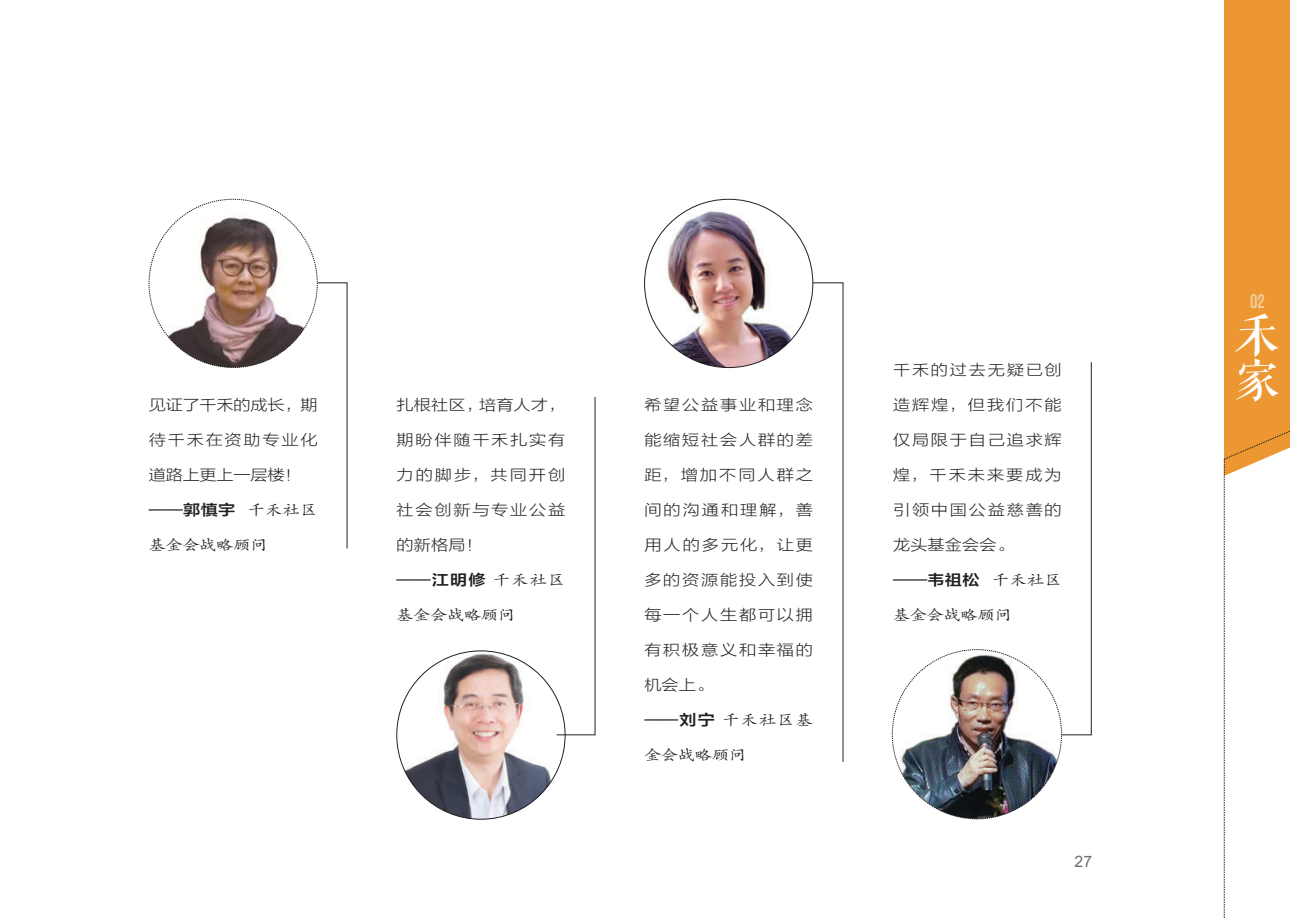
<style>
.page{position:relative;width:1290px;height:918px;background:#fff}
.page>*{position:absolute;margin:0;border:0;box-sizing:border-box;transform-origin:0 0}
.t1{font:44.98px/44.8px "FZQKBYSJW NFDS GB1 0";color:#fff}
.t2{font:16.28px "Marquee Moon";color:#fff}
.t3{font:15.75px "Arial";color:#6c6d70}
.t4{font:14.88px "FZLTXHK NFDS GBK1 0";letter-spacing:.105em;color:#231f20;scale:1.15 1}
.t5{font:14.88px "FZKTJW GB1 0";letter-spacing:-.01em;color:#231f20;scale:1.15 1}
.t6{font:14.88px "FZLTZCHK GBK1 0";letter-spacing:.02em;color:#231f20;scale:1.15 1}
.t7{font:14.88px "FZLTXHK NFDS GBK1 0";letter-spacing:-.01em;color:#231f20;scale:1.15 1}
.t8{font:14.88px "FZLTXHK NFDS GBK1 0";letter-spacing:.01em;color:#231f20;scale:1.15 1}
.s1{font-family:"FZKTJW GB1 0"}
.s2{font-family:"FZLTZCHK GBK1 0"}
</style>
<div class="page">
<svg style="left:1223px;top:0;width:67px;height:918px"></svg>
<hr style="left:1091px;top:362px;width:1px;height:373px;background:#231f20">
<hr style="left:1034px;top:734px;width:57px;height:1px;background:#231f20">
<hr style="left:595px;top:397px;width:1px;height:338px;background:#231f20">
<hr style="left:538px;top:734px;width:57px;height:1px;background:#231f20">
<hr style="left:290px;top:282px;width:57px;height:1px;background:#231f20">
<hr style="left:347px;top:283px;width:1px;height:265px;background:#231f20">
<hr style="left:786px;top:282px;width:57px;height:1px;background:#231f20">
<hr style="left:843px;top:283px;width:1px;height:479px;background:#231f20">
<img style="left:892px;top:649px;width:170px;height:170px">
<img style="left:397px;top:651px;width:160px;height:168px">
<img style="left:644px;top:199px;width:169px;height:168px;border-radius:84px">
<svg style="left:149px;top:199px;width:169px;height:169px"></svg>
<p class="t7" style="left:149px;top:396px;width:148px">见证了千禾的成长，期</p>
<p class="t4" style="left:149px;top:431px;width:148px">待千禾在资助专业化</p>
<p class="t7" style="left:149px;top:466px;width:134px">道路上更上一层楼！</p>
<p class="t6" style="left:149px;top:501px;width:148px">——郭慎宇 <span class="s1">千禾社区</span></p>
<p class="t5" style="left:149px;top:537px;width:105px">基金会战略顾问</p>
<p class="t8" style="left:397px;top:397px;width:148px">扎根社区，培育人才，</p>
<p class="t4" style="left:397px;top:432px;width:148px">期盼伴随千禾扎实有</p>
<p class="t4" style="left:397px;top:467px;width:148px">力的脚步，共同开创</p>
<p class="t4" style="left:397px;top:502px;width:148px">社会创新与专业公益</p>
<p class="t4" style="left:397px;top:537px;width:76px">的新格局！</p>
<p class="t6" style="left:397px;top:572px;width:148px">——江明修 <span class="s1">千禾社区</span></p>
<p class="t5" style="left:397px;top:607px;width:105px">基金会战略顾问</p>
<p class="t4" style="left:644px;top:396px;width:148px">希望公益事业和理念</p>
<p class="t4" style="left:644px;top:431px;width:148px">能缩短社会人群的差</p>
<p class="t4" style="left:644px;top:466px;width:148px">距，增加不同人群之</p>
<p class="t4" style="left:644px;top:501px;width:148px">间的沟通和理解，善</p>
<p class="t4" style="left:644px;top:536px;width:148px">用人的多元化，让更</p>
<p class="t4" style="left:644px;top:571px;width:148px">多的资源能投入到使</p>
<p class="t4" style="left:644px;top:606px;width:148px">每一个人生都可以拥</p>
<p class="t4" style="left:644px;top:641px;width:148px">有积极意义和幸福的</p>
<p class="t4" style="left:644px;top:676px;width:61px">机会上。</p>
<p class="t5" style="left:644px;top:712px;width:148px"><span class="s2">——刘宁</span> 千禾社区基</p>
<p class="t5" style="left:644px;top:747px;width:90px">金会战略顾问</p>
<p class="t4" style="left:893px;top:362px;width:148px">千禾的过去无疑已创</p>
<p class="t4" style="left:893px;top:397px;width:148px">造辉煌，但我们不能</p>
<p class="t4" style="left:893px;top:432px;width:148px">仅局限于自己追求辉</p>
<p class="t4" style="left:893px;top:467px;width:148px">煌，千禾未来要成为</p>
<p class="t4" style="left:893px;top:502px;width:148px">引领中国公益慈善的</p>
<p class="t4" style="left:893px;top:537px;width:107px">龙头基金会会。</p>
<p class="t6" style="left:893px;top:572px;width:148px">——韦祖松 <span class="s1">千禾社区</span></p>
<p class="t5" style="left:893px;top:607px;width:105px">基金会战略顾问</p>
<p class="t3" style="left:1074px;top:850px;width:19px">27</p>
<p class="t2" style="left:1250px;top:294px;width:16px">02</p>
<h1 class="t1" style="left:1235px;top:314px;width:45px">禾家</h1>
</div>
